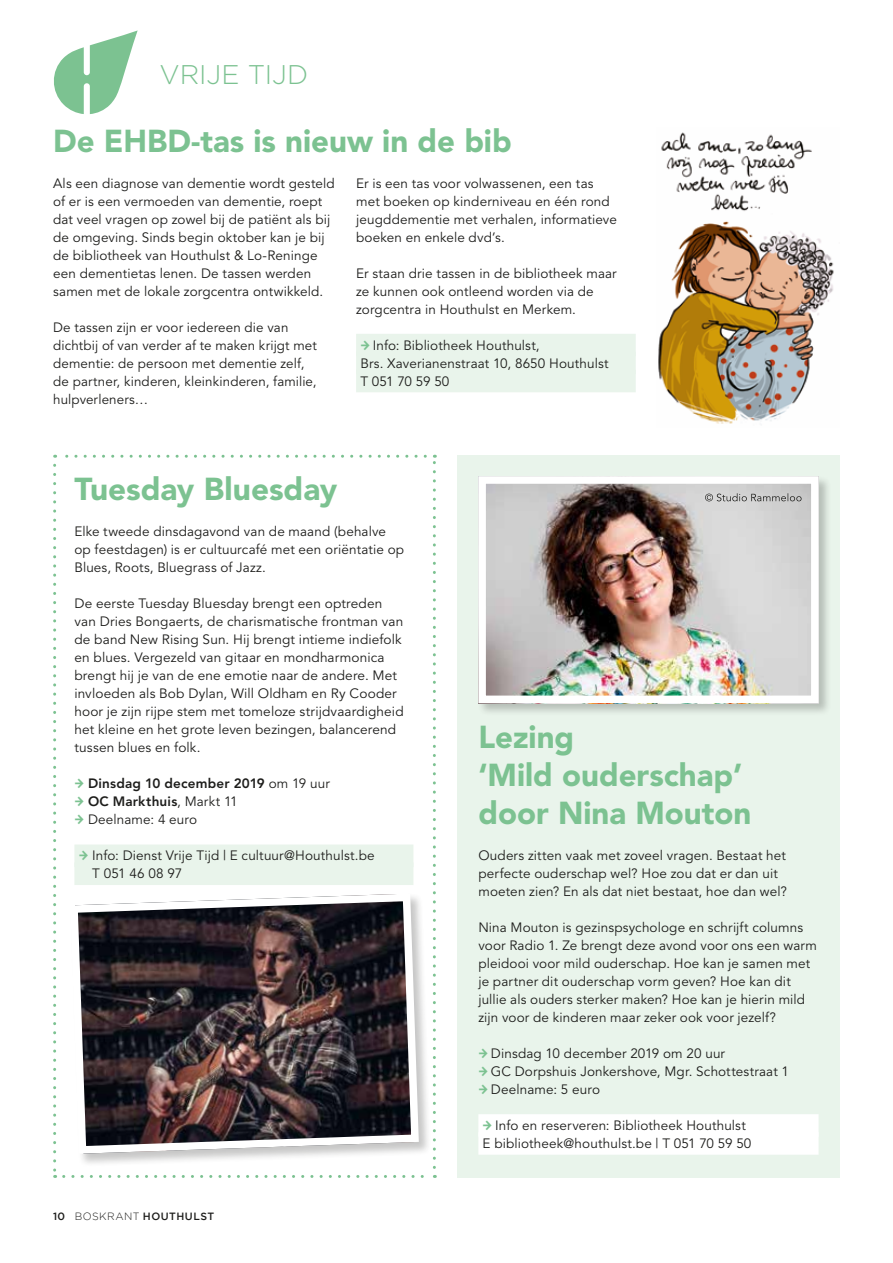
<style>
.page{position:relative;width:893px;height:1263px;background:#fff}
.page>*{position:absolute;margin:0;border:0;box-sizing:border-box;transform-origin:0 0}
.t1{font:900 31.5px/37.8px "Avenir";color:#7cc291}
.t2{font:300 27px "Gotham";letter-spacing:-.005em;color:#7cc291}
.t3{font:13.5px/18px "Avenir";letter-spacing:.01em;color:#1d1d1b}
.t4{font:800 13.5px/18px "Avenir";letter-spacing:.015em;color:#1d1d1b}
.t5{font:500 10.5px "Gotham";letter-spacing:.045em;color:#1d1d1b}
.s1{font-family:"Officina Display ITC Arrows";color:#7cc291}
.s2{font-family:"Officina Display ITC Arrows";font-weight:400;color:#7cc291}
.s3{font-weight:400}
.s4{font-weight:300}
</style>
<div class="page">
<svg style="left:54px;top:30px;width:84px;height:84px"></svg>
<svg style="left:53px;top:465px;width:3px;height:713px"></svg>
<svg style="left:64px;top:1175px;width:371px;height:3px"></svg>
<svg style="left:433px;top:455px;width:3px;height:712px"></svg>
<svg style="left:55px;top:455px;width:370px;height:3px"></svg>
<div style="left:356px;top:334px;width:280px;height:22px;background:#e9f4eb"></div>
<div style="left:356px;top:352px;width:280px;height:22px;background:#e9f4eb"></div>
<div style="left:356px;top:370px;width:280px;height:22px;background:#e9f4eb"></div>
<div style="left:457px;top:455px;width:383px;height:723px;background:#e9f4eb"></div>
<div style="left:478px;top:1114px;width:341px;height:23px;background:#fff"></div>
<div style="left:478px;top:1132px;width:341px;height:23px;background:#fff"></div>
<img style="left:658px;top:132px;width:176px;height:292px">
<div style="left:477px;top:475px;width:355px;height:242px;background:#1d1d1b;opacity:.25"></div>
<img style="left:487px;top:485px;width:323px;height:209px">
<div style="left:478px;top:476px;width:341px;height:227px;border:8px solid #fff"></div>
<div style="left:74px;top:844px;width:339px;height:23px;background:#e9f4eb"></div>
<div style="left:74px;top:862px;width:339px;height:23px;background:#e9f4eb"></div>
<svg style="left:705px;top:493px;width:96px;height:8px"></svg>
<div style="left:70px;top:893px;width:362px;height:274px;background:#1d1d1b;opacity:.25"></div>
<img style="left:70px;top:893px;width:353px;height:265px">
<h2 class="t2" style="left:160px;top:60px;width:150px">VRIJE TIJD</h2>
<h1 class="t1" style="left:53px;top:121px;width:460px">De EHBD-tas is nieuw in de bib</h1>
<p class="t3" style="left:53px;top:174px;width:283px">Als een diagnose van dementie wordt gesteld of er is een vermoeden van dementie, roept dat veel vragen op zowel bij de patiënt als bij de omgeving. Sinds begin oktober kan je bij de bibliotheek van Houthulst &amp; Lo-Reninge een dementietas lenen. De tassen werden samen met de lokale zorgcentra ontwikkeld.</p>
<p class="t3" style="left:53px;top:318px;width:265px">De tassen zijn er voor iedereen die van dichtbij of van verder af te maken krijgt met dementie: de persoon met dementie zelf, de partner, kinderen, kleinkinderen, familie, hulpverleners…</p>
<p class="t3" style="left:356px;top:174px;width:262px">Er is een tas voor volwassenen, een tas met boeken op kinderniveau en één rond jeugddementie met verhalen, informatieve boeken en enkele dvd’s.</p>
<p class="t3" style="left:356px;top:264px;width:262px">Er staan drie tassen in de bibliotheek maar ze kunnen ook ontleend worden via de zorgcentra in Houthulst en Merkem.</p>
<p class="t3" style="left:360px;top:336px;width:250px"><span class="s1">A</span> Info: Bibliotheek Houthulst,<br>Brs. Xaverianenstraat 10, 8650 Houthulst<br>T 051 70 59 50</p>
<h1 class="t1" style="left:74px;top:470px;width:264px">Tuesday Bluesday</h1>
<p class="t3" style="left:74px;top:523px;width:331px">Elke tweede dinsdagavond van de maand (behalve op feestdagen) is er cultuurcafé met een oriëntatie op<br>Blues, Roots, Bluegrass of Jazz.</p>
<p class="t3" style="left:74px;top:595px;width:331px">De eerste Tuesday Bluesday brengt een optreden van Dries Bongaerts, de charismatische frontman van de band New Rising Sun. Hij brengt intieme indiefolk en blues. Vergezeld van gitaar en mondharmonica brengt hij je van de ene emotie naar de andere. Met invloeden als Bob Dylan, Will Oldham en Ry Cooder hoor je zijn rijpe stem met tomeloze strijdvaardigheid het kleine en het grote leven bezingen, balancerend tussen blues en folk.</p>
<p class="t4" style="left:74px;top:774px;width:257px"><span class="s2">A</span> Dinsdag 10 december 2019 <span class="s3">om 19 uur<br></span><span class="s2">A</span> OC Markthuis<span class="s3">, Markt 11<br></span><span class="s2">A</span> <span class="s3">Deelname: 4 euro</span></p>
<p class="t3" style="left:92px;top:847px;width:284px;text-indent:-14px"><span class="s1">A</span> Info: Dienst Vrije Tijd | E cultuur@Houthulst.be<br>T 051 46 08 97</p>
<p class="t5" style="left:53px;top:1211px;width:163px">10 <span class="s4">BOSKRANT</span> HOUTHULST</p>
<h1 class="t1" style="left:478px;top:718px;width:274px">Lezing<br>‘Mild ouderschap’ door Nina Mouton</h1>
<p class="t3" style="left:478px;top:847px;width:310px">Ouders zitten vaak met zoveel vragen. Bestaat het perfecte ouderschap wel? Hoe zou dat er dan uit moeten zien? En als dat niet bestaat, hoe dan wel?</p>
<p class="t3" style="left:478px;top:919px;width:340px">Nina Mouton is gezinspsychologe en schrijft columns voor Radio 1. Ze brengt deze avond voor ons een warm pleidooi voor mild ouderschap. Hoe kan je samen met je partner dit ouderschap vorm geven? Hoe kan dit jullie als ouders sterker maken? Hoe kan je hierin mild zijn voor de kinderen maar zeker ook voor jezelf?</p>
<p class="t3" style="left:478px;top:1045px;width:312px"><span class="s1">A</span> Dinsdag 10 december 2019 om 20 uur<br><span class="s1">A</span> GC Dorpshuis Jonkershove, Mgr. Schottestraat 1<br><span class="s1">A</span> Deelname: 5 euro</p>
<p class="t3" style="left:483px;top:1116px;width:270px"><span class="s1">A</span> Info en reserveren: Bibliotheek Houthulst<br>E bibliotheek@houthulst.be | T 051 70 59 50</p>
</div>
